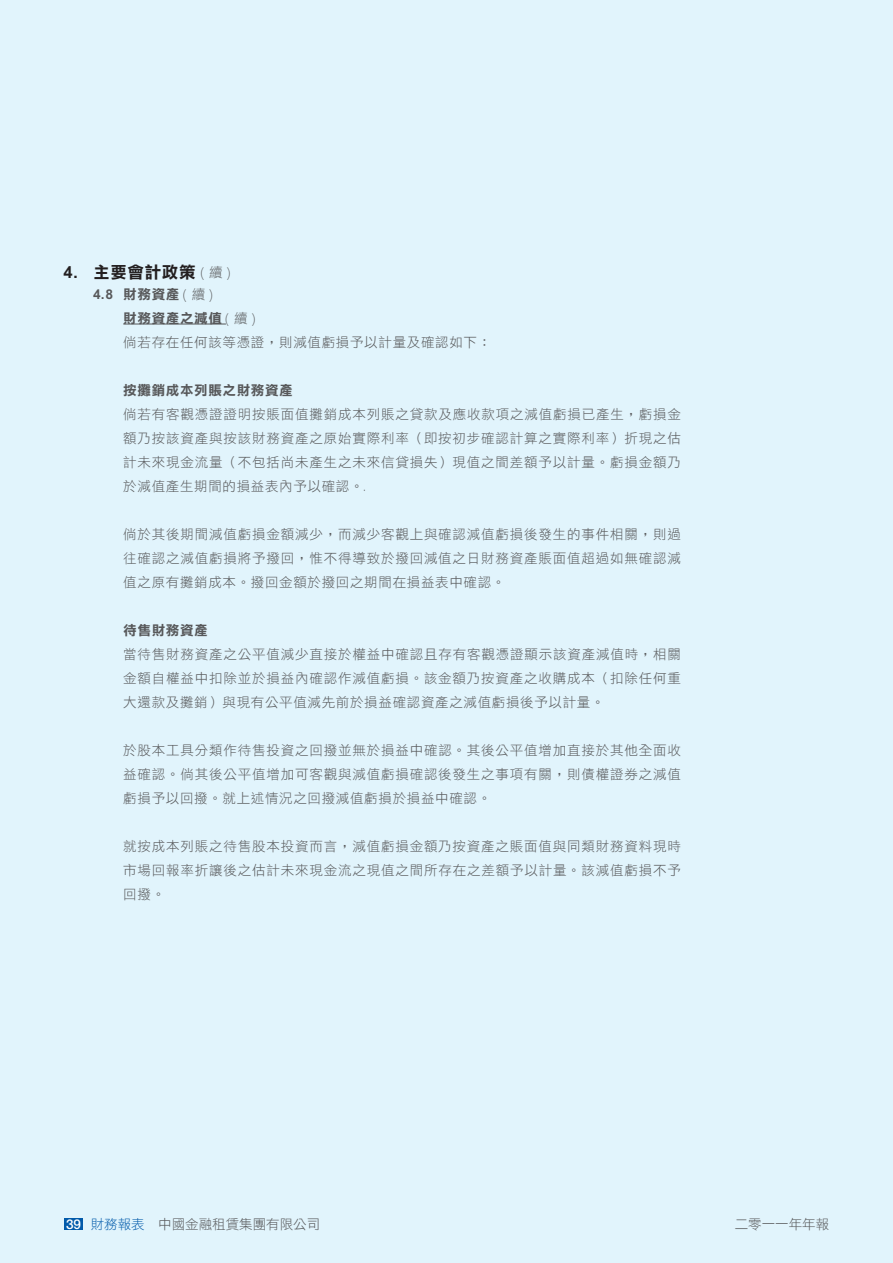
<style>
.page{position:relative;width:893px;height:1263px;background:#e1f4fc}
.page>*{position:absolute;margin:0;border:0;box-sizing:border-box;transform-origin:0 0}
.t1{font:16.5px "DF Li Hei Bd HK BF";letter-spacing:.03em;color:#231f20}
.t2{font:13.5px/24px "DF Li Hei Lt HK BF";letter-spacing:.05em;color:#57585a;text-align:justify}
.t3{font:13.5px/24px "DF Li Hei Bd HK BF";letter-spacing:.05em;color:#57585a}
.t4{font:13.5px "DF Li Hei Lt HK BF";color:#57585a}
.s1{font-family:"DF Li Hei Lt HK BF";font-size:13.5px;color:#57585a}
.s2{font-family:"DF Li Hei Lt HK BF"}
.s3{font-family:"Helvetica Neue";font-weight:500;color:#fff}
.s4{color:#015aaa}
</style>
<div class="page">
<div style="left:64px;top:1218px;width:18px;height:12px;background:#015aaa"></div>
<hr style="left:123px;top:323px;width:103px;height:1px;background:#57585a">
<p class="t1" style="left:64px;top:264px;width:171px">4. 主要會計政策 <span class="s1">(續 )</span></p>
<p class="t3" style="left:123px;top:283px;width:136px;text-indent:-30px">4.8 財務資產 <span class="s2">(續 )<br></span>財務資產之減值 <span class="s2">(續 )</span></p>
<p class="t2" style="left:123px;top:331px;width:369px">倘若存在任何該等憑證，則減值虧損予以計量及確認如下：</p>
<p class="t3" style="left:123px;top:379px;width:171px">按攤銷成本列賬之財務資產</p>
<p class="t2" style="left:123px;top:403px;width:559px">倘若有客觀憑證證明按賬面值攤銷成本列賬之貸款及應收款項之減值虧損已產生，虧損金額乃按該資產與按該財務資產之原始實際利率（即按初步確認計算之實際利率）折現之估計未來現金流量（不包括尚未產生之未來信貸損失）現值之間差額予以計量。虧損金額乃於減值產生期間的損益表內予以確認。.</p>
<p class="t2" style="left:123px;top:523px;width:559px">倘於其後期間減值虧損金額減少，而減少客觀上與確認減值虧損後發生的事件相關，則過往確認之減值虧損將予撥回，惟不得導致於撥回減值之日財務資產賬面值超過如無確認減值之原有攤銷成本。撥回金額於撥回之期間在損益表中確認。</p>
<p class="t3" style="left:123px;top:619px;width:86px">待售財務資產</p>
<p class="t2" style="left:123px;top:643px;width:559px">當待售財務資產之公平值減少直接於權益中確認且存有客觀憑證顯示該資產減值時，相關金額自權益中扣除並於損益內確認作減值虧損。該金額乃按資產之收購成本（扣除任何重大還款及攤銷）與現有公平值減先前於損益確認資產之減值虧損後予以計量。</p>
<p class="t2" style="left:123px;top:739px;width:559px">於股本工具分類作待售投資之回撥並無於損益中確認。其後公平值增加直接於其他全面收益確認。倘其後公平值增加可客觀與減值虧損確認後發生之事項有關，則債權證券之減值虧損予以回撥。就上述情況之回撥減值虧損於損益中確認。</p>
<p class="t2" style="left:123px;top:835px;width:559px">就按成本列賬之待售股本投資而言，減值虧損金額乃按資產之賬面值與同類財務資料現時市場回報率折讓後之估計未來現金流之現值之間所存在之差額予以計量。該減值虧損不予回撥。</p>
<p class="t4" style="left:66px;top:1217px;width:256px"><span class="s3">39</span> <span class="s4">財務報表</span> 中國金融租賃集團有限公司</p>
<p class="t4" style="left:735px;top:1217px;width:96px">二零一一年年報</p>
</div>
